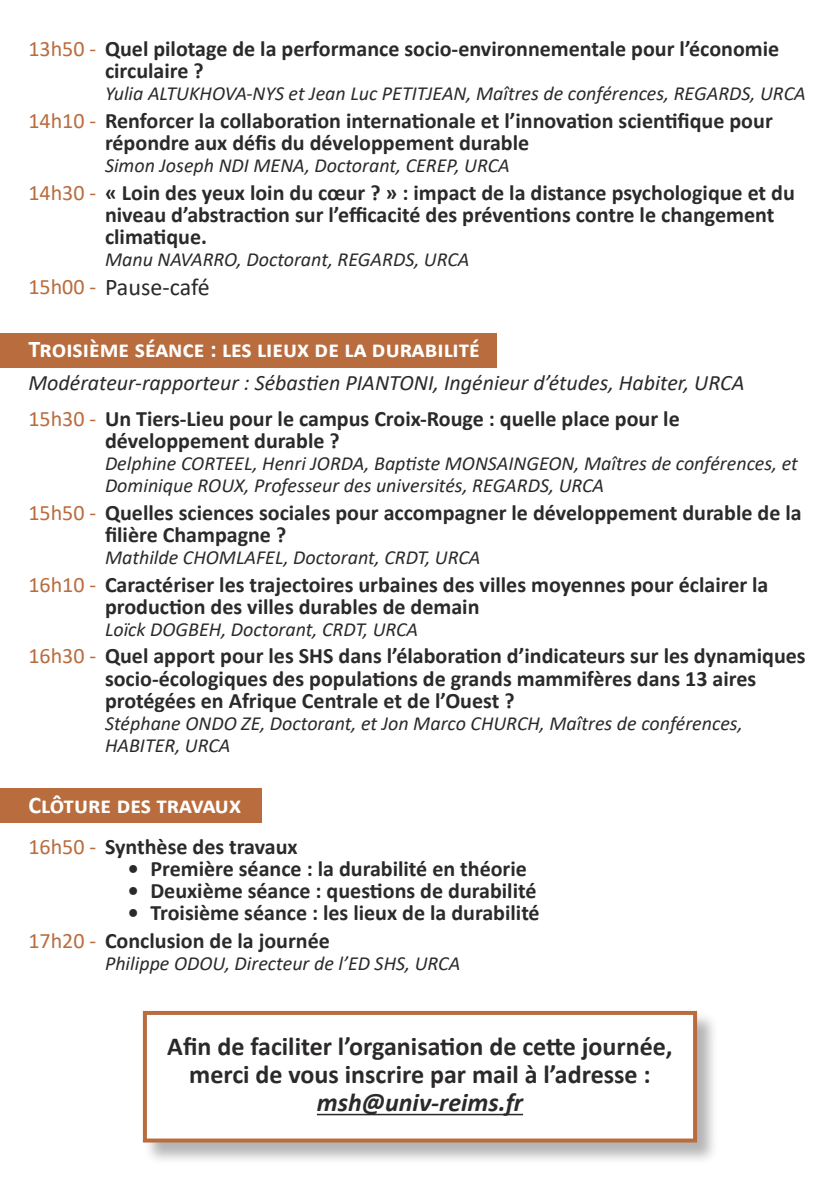
<style>
.page{position:relative;width:840px;height:1191px;background:#fff}
.page>*{position:absolute;margin:0;border:0;box-sizing:border-box;transform-origin:0 0}
.t1{font:700 26px/28px "Calibri";letter-spacing:-.01em;color:#2b292a;text-align:center}
.t2{font:italic 700 26px "Calibri";color:#2b292a}
.t3{font:700 24px "Calibri";color:#fff}
.t4{font:24px "Calibri";letter-spacing:-.005em;color:#2b292a}
.t5{font:700 22px/22px "Calibri";color:#2b292a}
.t6{font:italic 22px/35.8px "Calibri";color:#2b292a}
.t7{font:italic 20px/22px "Calibri";color:#2b292a}
.s1{font-weight:400;color:#b96c3d}
.s2{font-size:22px;color:#b96c3d}
.s3{font-style:normal;color:#b96c3d}
.s4{font-weight:700;font-style:normal}
</style>
<div class="page">
<div style="left:0;top:333px;width:496px;height:34px;background:#b96c3d"></div>
<div style="left:0;top:788px;width:261px;height:34px;background:#b96c3d"></div>
<div style="left:143px;top:1011px;width:575px;height:153px;background:#2b292a;opacity:.35"></div>
<div style="left:145px;top:1013px;width:549px;height:127px;background:#fff"></div>
<div style="left:143px;top:1011px;width:553px;height:131px;border:4px solid #b96c3d"></div>
<hr style="left:317px;top:1113px;width:206px;height:2px;background:#2b292a">
<p class="t5" style="left:105px;top:38px;width:675px;text-indent:-77px"><span class="s1">13h50 -</span> Quel pilotage de la performance socio-environnementale pour l’économie circulaire ?</p>
<p class="t7" style="left:105px;top:83px;width:701px">Yulia ALTUKHOVA-NYS et Jean Luc PETITJEAN, Maîtres de conférences, REGARDS, URCA</p>
<p class="t5" style="left:105px;top:109px;width:669px;text-indent:-77px"><span class="s1">14h10 -</span> Renforcer la collaboration internationale et l’innovation scientifique pour répondre aux défis du développement durable</p>
<p class="t7" style="left:105px;top:155px;width:406px">Simon Joseph NDI MENA, Doctorant, CEREP, URCA</p>
<p class="t5" style="left:105px;top:181px;width:691px;text-indent:-77px"><span class="s1">14h30 -</span> « Loin des yeux loin du cœur ? » : impact de la distance psychologique et du niveau d’abstraction sur l’efficacité des préventions contre le changement climatique.</p>
<p class="t7" style="left:105px;top:248px;width:366px">Manu NAVARRO, Doctorant, REGARDS, URCA</p>
<p class="t4" style="left:28px;top:279px;width:183px"><span class="s2">15h00 -</span> Pause-café</p>
<p class="t3" style="left:28px;top:332px;width:453px">Troisième séance : les lieux de la durabilité</p>
<p class="t6" style="left:28px;top:364px;width:717px">Modérateur-rapporteur : Sébastien PIANTONI, Ingénieur d’études, Habiter, URCA<br><span class="s3">15h30 -</span> <span class="s4">Un Tiers-Lieu pour le campus Croix-Rouge : quelle place pour le</span></p>
<p class="t5" style="left:105px;top:429px;width:236px">développement durable ?</p>
<p class="t7" style="left:105px;top:451px;width:694px">Delphine CORTEEL, Henri JORDA, Baptiste MONSAINGEON, Maîtres de conférences, et<br>Dominique ROUX, Professeur des universités, REGARDS, URCA</p>
<p class="t5" style="left:105px;top:501px;width:697px;text-indent:-77px"><span class="s1">15h50 -</span> Quelles sciences sociales pour accompagner le développement durable de la filière Champagne ?</p>
<p class="t7" style="left:105px;top:546px;width:377px">Mathilde CHOMLAFEL, Doctorant, CRDT, URCA</p>
<p class="t5" style="left:105px;top:573px;width:664px;text-indent:-77px"><span class="s1">16h10 -</span> Caractériser les trajectoires urbaines des villes moyennes pour éclairer la production des villes durables de demain</p>
<p class="t7" style="left:105px;top:618px;width:314px">Loïck DOGBEH, Doctorant, CRDT, URCA</p>
<p class="t5" style="left:105px;top:645px;width:701px;text-indent:-77px"><span class="s1">16h30 -</span> Quel apport pour les SHS dans l’élaboration d’indicateurs sur les dynamiques socio-écologiques des populations de grands mammifères dans 13 aires protégées en Afrique Centrale et de l’Ouest ?</p>
<p class="t7" style="left:105px;top:712px;width:638px">Stéphane ONDO ZE, Doctorant, et Jon Marco CHURCH, Maîtres de conférences,<br>HABITER, URCA</p>
<p class="t3" style="left:28px;top:788px;width:214px">Clôture des travaux</p>
<p class="t5" style="left:28px;top:836px;width:270px"><span class="s1">16h50 -</span> Synthèse des travaux</p>
<p class="t5" style="left:128px;top:858px;width:400px">• Première séance : la durabilité en théorie</p>
<p class="t5" style="left:128px;top:880px;width:410px">• Deuxième séance : questions de durabilité</p>
<p class="t5" style="left:28px;top:899px;width:512px;line-height:27.8px;text-indent:99px">• Troisième séance : les lieux de la durabilité<br><span class="s1">17h20 -</span> Conclusion de la journée</p>
<p class="t7" style="left:105px;top:952px;width:356px">Philippe ODOU, Directeur de l’ED SHS, URCA</p>
<p class="t1" style="left:167px;top:1031px;width:506px">Afin de faciliter l’organisation de cette journée, merci de vous inscrire par mail à l’adresse :</p>
<p class="t2" style="left:317px;top:1092px;width:207px">msh@univ-reims.fr</p>
</div>
